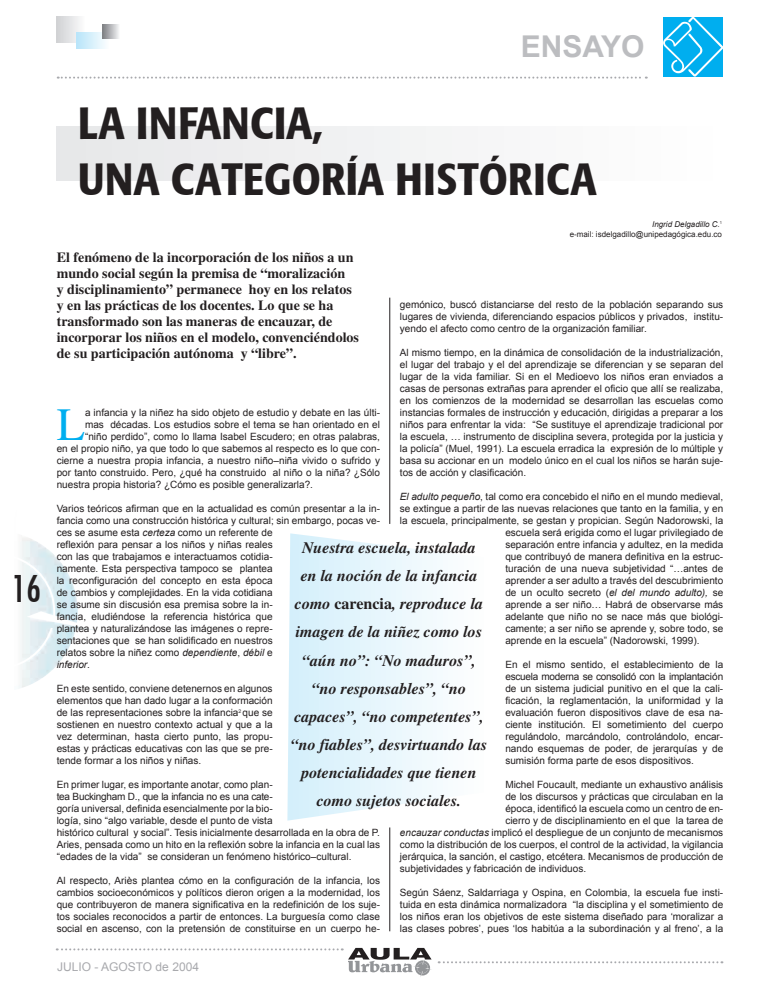
<style>
.page{position:relative;width:780px;height:993px;background:#fff}
.page>*{position:absolute;margin:0;border:0;box-sizing:border-box;transform-origin:0 0}
.t1{font:46.3px "Times";color:#00aeef}
.t2{font:500 45px/55px "Formata Condensed";letter-spacing:.01em;color:#231f20}
.t3{font:36px "Fujiyama Plain";color:#231f20}
.t4{font:700 30px "Arial";color:#bcbdc0}
.t5{font:italic 700 16px/28px "Times";color:#231f20;text-align:center}
.t6{font:700 14px/16px "Times";color:#231f20}
.t7{font:12px "Arial";color:#a8a9ad}
.t8{font:10px/12px "Arial";color:#231f20;text-align:justify}
.t9{font:8px/10px "Arial";color:#231f20;text-align:right}
.s1{font-style:italic}
.s2{font-style:normal}
</style>
<div class="page">
<img style="left:19px;top:538px;width:75px;height:150px">
<svg style="left:57px;top:947px;width:375px;height:30px"></svg>
<svg style="left:438px;top:961px;width:284px;height:1px"></svg>
<div style="left:57px;top:17px;width:28px;height:25px;background:linear-gradient(to right,#d0d2d4,#fafbfb)"></div>
<svg style="left:76px;top:33px;width:33px;height:15px"></svg>
<svg style="left:103px;top:24px;width:16px;height:14px"></svg>
<svg style="left:287px;top:533px;width:156px;height:287px"></svg>
<div style="left:57px;top:126px;width:666px;height:54px;background:#f2f3f4"></div>
<hr style="left:389px;top:297px;width:1px;height:226px;background:#231f20">
<hr style="left:389px;top:827px;width:1px;height:103px;background:#231f20">
<svg style="left:663px;top:17px;width:60px;height:59px;background:#25b9f1"></svg>
<svg style="left:58px;top:77px;width:588px;height:2px"></svg>
<h3 class="t4" style="left:520px;top:27px;width:125px">ENSAYO</h3>
<h3 class="t3" style="left:12px;top:566px;width:31px">16</h3>
<h2 class="t2" style="left:78px;top:96px;width:520px">LA INFANCIA,<br>UNA CATEGORÍA HISTÓRICA</h2>
<p class="t9" style="left:569px;top:219px;width:154px"><span class="s1">Ingrid Delgadillo C</span>.<sup>1<br></sup>e-mail: isdelgadillo@unipedagógica.edu.co</p>
<p class="t6" style="left:57px;top:248px;width:304px">El fenómeno de la incorporación de los niños a un mundo social según la premisa de “moralización<br>y disciplinamiento” permanece hoy en los relatos y en las prácticas de los docentes. Lo que se ha transformado son las maneras de encauzar, de incorporar los niños en el modelo, convenciéndolos de su participación autónoma y “libre”.</p>
<p class="t8" style="left:400px;top:298px;width:325px">gemónico, buscó distanciarse del resto de la población separando sus lugares de vivienda, diferenciando espacios públicos y privados, institu&shy;yendo el afecto como centro de la organización familiar.</p>
<p class="t8" style="left:400px;top:346px;width:325px">Al mismo tiempo, en la dinámica de consolidación de la industrialización, el lugar del trabajo y el del aprendizaje se diferencian y se separan del lugar de la vida familiar. Si en el Medioevo los niños eran enviados a casas de personas extrañas para aprender el oficio que allí se realizaba, en los comienzos de la modernidad se desarrollan las escuelas como instancias formales de instrucción y educación, dirigidas a preparar a los niños para enfrentar la vida: “Se sustituye el aprendizaje tradicional por la escuela, … instrumento de disciplina severa, protegida por la justicia y la policía” (Muel, 1991). La escuela erradica la expresión de lo múltiple y basa su accionar en un modelo único en el cual los niños se harán suje&shy;tos de acción y clasificación.</p>
<p class="t8" style="left:400px;top:490px;width:325px"><span class="s1">El adulto pequeño</span>, tal como era concebido el niño en el mundo medieval,</p>
<p class="t8" style="left:400px;top:502px;width:325px">se extingue a partir de las nuevas relaciones que tanto en la familia, y en</p>
<p class="t8" style="left:400px;top:514px;width:325px">la escuela, principalmente, se gestan y propician. Según Nadorowski, la</p>
<p class="t8" style="left:505px;top:526px;width:219px">escuela será erigida como el lugar privilegiado de</p>
<p class="t8" style="left:505px;top:538px;width:219px">separación entre infancia y adultez, en la medida</p>
<p class="t8" style="left:505px;top:550px;width:219px">que contribuyó de manera definitiva en la estruc-</p>
<p class="t8" style="left:505px;top:562px;width:219px">turación de una nueva subjetividad “…antes de</p>
<p class="t8" style="left:505px;top:574px;width:219px">aprender a ser adulto a través del descubrimiento</p>
<p class="t8" style="left:505px;top:586px;width:219px">de un oculto secreto (<span class="s1">el del mundo adulto),</span> se</p>
<p class="t8" style="left:505px;top:598px;width:219px">aprende a ser niño… Habrá de observarse más</p>
<p class="t8" style="left:505px;top:610px;width:219px">adelante que niño no se nace más que biológi-</p>
<p class="t8" style="left:505px;top:622px;width:219px">camente; a ser niño se aprende y, sobre todo, se</p>
<p class="t8" style="left:505px;top:634px;width:195px">aprende en la escuela” (Nadorowski, 1999).</p>
<p class="t8" style="left:505px;top:658px;width:219px">En el mismo sentido, el establecimiento de la escuela moderna se consolidó con la implantación de un sistema judicial punitivo en el que la cali&shy;ficación, la reglamentación, la uniformidad y la evaluación fueron dispositivos clave de esa na&shy;ciente institución. El sometimiento del cuerpo regulándolo, marcándolo, controlándolo, encar&shy;nando esquemas de poder, de jerarquías y de sumisión forma parte de esos dispositivos.</p>
<p class="t8" style="left:505px;top:778px;width:219px">Michel Foucault, mediante un exhaustivo análisis</p>
<p class="t8" style="left:505px;top:790px;width:219px">de los discursos y prácticas que circulaban en la</p>
<p class="t8" style="left:505px;top:802px;width:219px">época, identificó la escuela como un centro de en-</p>
<p class="t8" style="left:505px;top:814px;width:219px">cierro y de disciplinamiento en el que la tarea de</p>
<p class="t8" style="left:400px;top:826px;width:325px"><span class="s1">encauzar conductas</span> implicó el despliegue de un conjunto de mecanismos</p>
<p class="t8" style="left:400px;top:838px;width:325px">como la distribución de los cuerpos, el control de la actividad, la vigilancia</p>
<p class="t8" style="left:400px;top:850px;width:325px">jerárquica, la sanción, el castigo, etcétera. Mecanismos de producción de</p>
<p class="t8" style="left:400px;top:862px;width:188px">subjetividades y fabricación de individuos.</p>
<p class="t8" style="left:400px;top:886px;width:325px">Según Sáenz, Saldarriaga y Ospina, en Colombia, la escuela fue insti&shy;tuida en esta dinámica normalizadora “la disciplina y el sometimiento de los niños eran los objetivos de este sistema diseñado para ‘moralizar a las clases pobres’, pues ‘los habitúa a la subordinación y al freno’, a la</p>
<h1 class="t1" style="left:57px;top:398px;width:30px">L</h1>
<p class="t8" style="left:85px;top:406px;width:296px">a infancia y la niñez ha sido objeto de estudio y debate en las últi-</p>
<p class="t8" style="left:85px;top:418px;width:296px">mas décadas. Los estudios sobre el tema se han orientado en el</p>
<p class="t8" style="left:85px;top:430px;width:296px">“niño perdido”, como lo llama Isabel Escudero; en otras palabras,</p>
<p class="t8" style="left:57px;top:442px;width:325px">en el propio niño, ya que todo lo que sabemos al respecto es lo que con-</p>
<p class="t8" style="left:57px;top:454px;width:325px">cierne a nuestra propia infancia, a nuestro niño–niña vivido o sufrido y</p>
<p class="t8" style="left:57px;top:466px;width:325px">por tanto construido. Pero, ¿qué ha construido al niño o la niña? ¿Sólo</p>
<p class="t8" style="left:57px;top:478px;width:258px">nuestra propia historia? ¿Cómo es posible generalizarla?.</p>
<p class="t8" style="left:57px;top:502px;width:325px;text-align:left">Varios teóricos afirman que en la actualidad es común presentar a la in&shy;fancia como una construcción histórica y cultural; sin embargo, pocas ve&shy;ces se asume esta <span class="s1">certeza</span> como un referente de<br>reflexión para pensar a los niños y niñas reales<br>con las que trabajamos e interactuamos cotidia-<br>namente. Esta perspectiva tampoco se plantea<br>la reconfiguración del concepto en esta época<br>de cambios y complejidades. En la vida cotidiana<br>se asume sin discusión esa premisa sobre la in-<br>fancia, eludiéndose la referencia histórica que<br>plantea y naturalizándose las imágenes o repre-<br>sentaciones que se han solidificado en nuestros<br>relatos sobre la niñez como <span class="s1">dependiente</span>, <span class="s1">débil</span> e<br><span class="s1">inferior</span>.</p>
<p class="t8" style="left:57px;top:682px;width:217px">En este sentido, conviene detenernos en algunos elementos que han dado lugar a la conformación de las representaciones sobre la infancia<sup>2</sup> que se sostienen en nuestro contexto actual y que a la vez determinan, hasta cierto punto, las propu&shy;estas y prácticas educativas con las que se pre&shy;tende formar a los niños y niñas.</p>
<p class="t8" style="left:57px;top:778px;width:325px;text-align:left">En primer lugar, es importante anotar, como plan-<br>tea Buckingham D., que la infancia no es una cate-<br>goría universal, definida esencialmente por la bio-<br>logía, sino “algo variable, desde el punto de vista<br>histórico cultural y social”. Tesis inicialmente desarrollada en la obra de P.<br>Aries, pensada como un hito en la reflexión sobre la infancia en la cual las “edades de la vida” se consideran un fenómeno histórico–cultural.</p>
<p class="t8" style="left:57px;top:874px;width:325px">Al respecto, Ariès plantea cómo en la configuración de la infancia, los cambios socioeconómicos y políticos dieron origen a la modernidad, los que contribuyeron de manera significativa en la redefinición de los suje&shy;tos sociales reconocidos a partir de entonces. La burguesía como clase social en ascenso, con la pretensión de constituirse en un cuerpo he-</p>
<p class="t5" style="left:291px;top:533px;width:198px">Nuestra escuela, instalada<br>en la noción de la infancia como <span class="s2">carencia</span>, reproduce la imagen de la niñez como los “aún no”: “No maduros”, “no responsables”, “no capaces”, “no competentes”, “no fiables”, desvirtuando las potencialidades que tienen como sujetos sociales.</p>
<p class="t7" style="left:57px;top:958px;width:143px">JULIO - AGOSTO de 2004</p>
</div>
